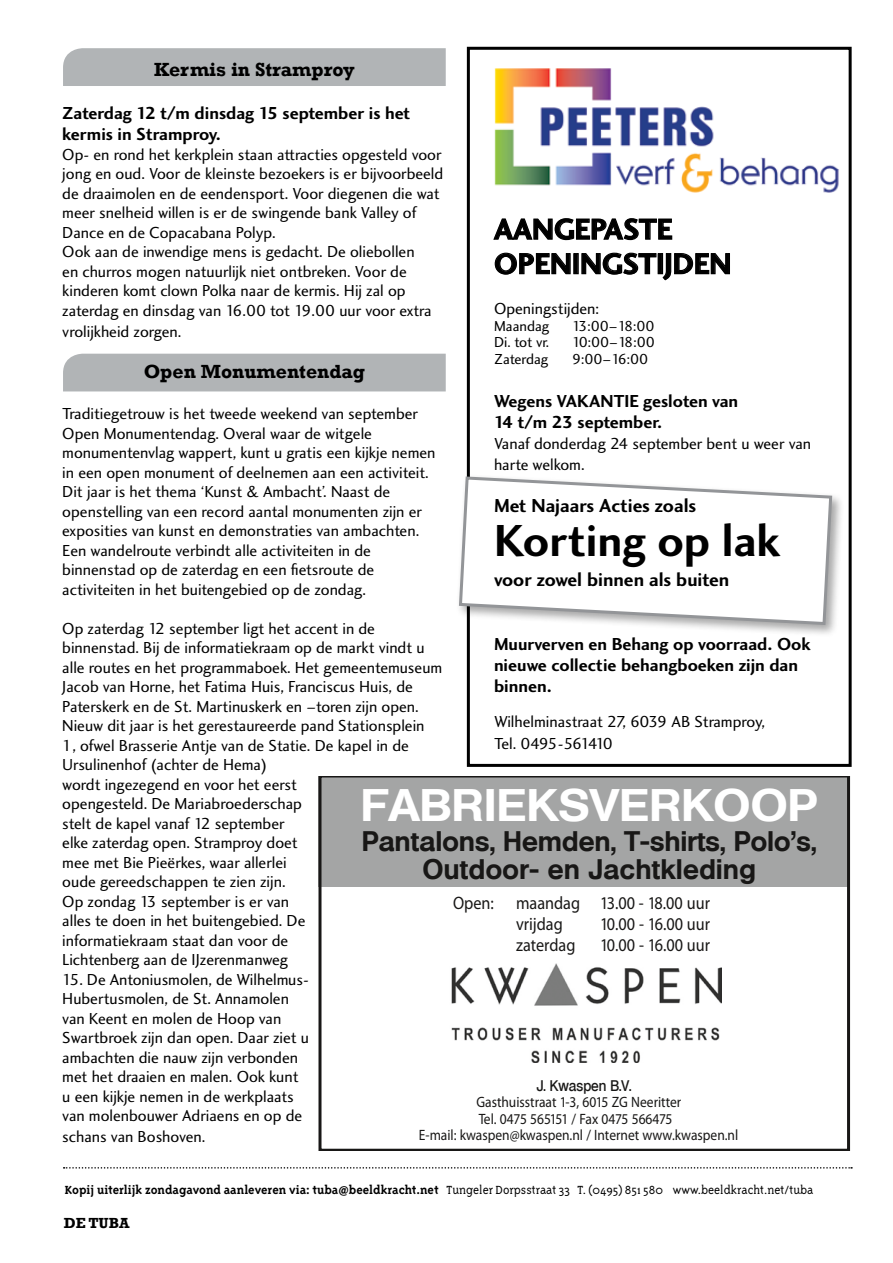
<style>
.page{position:relative;width:893px;height:1263px;background:#fff}
.page>*{position:absolute;margin:0;border:0;box-sizing:border-box;transform-origin:0 0}
.t1{font:46.5px "Charlotte Sans Bold Plain";color:#000}
.t2{font:700 43.5px "Olympia";letter-spacing:.02em;color:#fff;scale:1.1 1}
.t3{font:30px "Charlotte Sans Bold Plain";color:#000}
.t4{font:700 27px/28.5px "Olympia";letter-spacing:.01em;color:#181716;text-align:center}
.t5{font:19.5px "Charlotte Sans Bold Plain";color:#000}
.t6{font:700 19.5px "Rockwell";color:#000}
.t7{font:18px/21px "Charlotte Sans Bold Plain";color:#000}
.t8{font:500 18px/21px "Olympia";color:#181716;scale:.9 1}
.t9{font:16.5px/19.5px "Charlotte Sans Book Plain";color:#000}
.t10{font:500 15px/16.5px "Olympia";color:#181716;text-align:center;scale:.9 1}
.t11{font:15px "Charlotte Sans Book Plain";color:#000}
.t12{font:600 15px "Olympia";color:#181716;scale:.9 1}
.t13{font:700 15px "Rockwell";color:#000}
.t14{font:700 13.5px "Triplex Serif";color:#000}
.s1{font-weight:300}
</style>
<div class="page">
<svg style="left:318px;top:776px;width:532px;height:374px"></svg>
<img style="left:449px;top:964px;width:273px;height:99px">
<div style="left:467px;top:47px;width:385px;height:720px;border:3px solid #000"></div>
<div style="left:456px;top:473px;width:388px;height:164px;background:#000;opacity:.35"></div>
<svg style="left:457px;top:475px;width:377px;height:152px"></svg>
<svg style="left:493px;top:218px;width:180px;height:23px"></svg>
<svg style="left:494px;top:252px;width:77px;height:23px"></svg>
<div style="left:573px;top:253px;width:6px;height:21px;border:1px solid #000"></div>
<svg style="left:581px;top:252px;width:149px;height:29px"></svg>
<img style="left:494px;top:68px;width:345px;height:125px">
<div style="left:63px;top:48px;width:383px;height:38px;background:#b1b4b6"></div>
<div style="left:63px;top:354px;width:383px;height:37px;background:#b1b4b6"></div>
<svg style="left:64px;top:1167px;width:788px;height:1px"></svg>
<p class="t6" style="left:154px;top:57px;width:202px">Kermis in Stramproy</p>
<p class="t7" style="left:62px;top:102px;width:349px;line-height:21.6px">Zaterdag 12 t/m dinsdag 15 september is het kermis in Stramproy.</p>
<p class="t9" style="left:62px;top:144px;width:382px">Op- en rond het kerkplein staan attracties opgesteld voor jong en oud. Voor de kleinste bezoekers is er bijvoorbeeld de draaimolen en de eendensport. Voor diegenen die wat meer snelheid willen is er de swingende bank Valley of Dance en de Copacabana Polyp.<br>Ook aan de inwendige mens is gedacht. De oliebollen<br>en churros mogen natuurlijk niet ontbreken. Voor de kinderen komt clown Polka naar de kermis. Hij zal op zaterdag en dinsdag van 16.00 tot 19.00 uur voor extra</p>
<p class="t9" style="left:62px;top:321px;width:121px">vrolijkheid zorgen.</p>
<p class="t6" style="left:144px;top:360px;width:223px">Open Monumentendag</p>
<p class="t9" style="left:62px;top:404px;width:375px">Traditiegetrouw is het tweede weekend van september Open Monumentendag. Overal waar de witgele monumentenvlag wappert, kunt u gratis een kijkje nemen in een open monument of deelnemen aan een activiteit.<br>Dit jaar is het thema ‘Kunst &amp; Ambacht’. Naast de openstelling van een record aantal monumenten zijn er exposities van kunst en demonstraties van ambachten.<br>Een wandelroute verbindt alle activiteiten in de binnenstad op de zaterdag en een fietsroute de activiteiten in het buitengebied op de zondag.</p>
<p class="t9" style="left:62px;top:618px;width:381px">Op zaterdag 12 september ligt het accent in de binnenstad. Bij de informatiekraam op de markt vindt u alle routes en het programmaboek. Het gemeentemuseum Jacob van Horne, het Fatima Huis, Franciscus Huis, de Paterskerk en de St. Martinuskerk en –toren zijn open.<br>Nieuw dit jaar is het gerestaureerde pand Stationsplein 1, ofwel Brasserie Antje van de Statie. De kapel in de Ursulinenhof (achter de Hema)<br>wordt ingezegend en voor het eerst<br>opengesteld. De Mariabroederschap<br>stelt de kapel vanaf 12 september<br>elke zaterdag open. Stramproy doet<br>mee met Bie Pieërkes, waar allerlei<br>oude gereedschappen te zien zijn.<br>Op zondag 13 september is er van<br>alles te doen in het buitengebied. De<br>informatiekraam staat dan voor de<br>Lichtenberg aan de IJzerenmanweg</p>
<p class="t9" style="left:62px;top:969px;width:248px">15. De Antoniusmolen, de Wilhelmus-Hubertusmolen, de St. Annamolen van Keent en molen de Hoop van Swartbroek zijn dan open. Daar ziet u ambachten die nauw zijn verbonden met het draaien en malen. Ook kunt u een kijkje nemen in de werkplaats van molenbouwer Adriaens en op de</p>
<p class="t9" style="left:62px;top:1127px;width:144px">schans van Boshoven.</p>
<h3 class="t3" style="left:494px;top:211px;width:21px">aang</h3>
<h3 class="t3" style="left:575px;top:211px;width:33px">epast</h3>
<h3 class="t3" style="left:657px;top:211px;width:17px">e</h3>
<h3 class="t3" style="left:494px;top:246px;width:73px">openingstijd</h3>
<h3 class="t3" style="left:694px;top:246px;width:33px">en</h3>
<p class="t9" style="left:494px;top:299px;width:107px">Openingstijden:</p>
<p class="t11" style="left:494px;top:317px;width:57px">Maandag</p>
<p class="t11" style="left:572px;top:317px;width:84px">13:00–18:00</p>
<p class="t11" style="left:494px;top:333px;width:57px">Di. tot vr.</p>
<p class="t11" style="left:572px;top:333px;width:84px">10:00–18:00</p>
<p class="t11" style="left:494px;top:350px;width:56px">Zaterdag</p>
<p class="t11" style="left:572px;top:350px;width:78px">9:00–16:00</p>
<p class="t7" style="left:494px;top:390px;width:246px">Wegens VAKANTIE gesloten van<br>14 t/m 23 september.</p>
<p class="t9" style="left:494px;top:433px;width:319px;line-height:21px">Vanaf donderdag 24 september bent u weer van harte welkom.</p>
<p class="t5" style="left:494px;top:494px;width:204px">Met Najaars Acties zoals</p>
<h1 class="t1" style="left:494px;top:512px;width:288px">Korting op lak</h1>
<p class="t5" style="left:494px;top:567px;width:237px">voor zowel binnen als buiten</p>
<p class="t7" style="left:494px;top:633px;width:318px">Muurverven en Behang op voorraad. Ook nieuwe collectie behangboeken zijn dan binnen.</p>
<p class="t9" style="left:494px;top:710px;width:273px;line-height:22.5px">Wilhelminastraat 27, 6039 AB Stramproy,<br>Tel. 0495-561410</p>
<h2 class="t2" style="left:361px;top:779px;width:416px">FABRIEKSVERKOOP</h2>
<h3 class="t4" style="left:362px;top:827px;width:456px">Pantalons, Hemden, T-shirts, Polo’s,<br>Outdoor- en Jachtkleding</h3>
<p class="t8" style="left:516px;top:892px;width:217px;text-indent:-63px">Open: maandag 13.00 - 18.00 uur vrijdag</p>
<p class="t8" style="left:600px;top:913px;width:124px">10.00 - 16.00 uur</p>
<p class="t8" style="left:516px;top:934px;width:67px">zaterdag</p>
<p class="t8" style="left:600px;top:934px;width:124px">10.00 - 16.00 uur</p>
<p class="t12" style="left:537px;top:1077px;width:107px">J. Kwaspen B.V.</p>
<p class="t10" style="left:419px;top:1094px;width:356px">Gasthuisstraat 1-3, 6015 ZG Neeritter<br>Tel. 0475 565151 / Fax 0475 566475<br>E-mail: kwaspen@kwaspen.nl / Internet www.kwaspen.nl</p>
<p class="t14" style="left:65px;top:1182px;width:750px">Kopij uiterlijk zondagavond aanleveren via: tuba@beeldkracht.net <span class="s1">Tungeler Dorpsstraat 33 T. (0495) 851 580 www.beeldkracht.net/tuba</span></p>
<p class="t13" style="left:64px;top:1214px;width:67px">DE TUBA</p>
</div>
